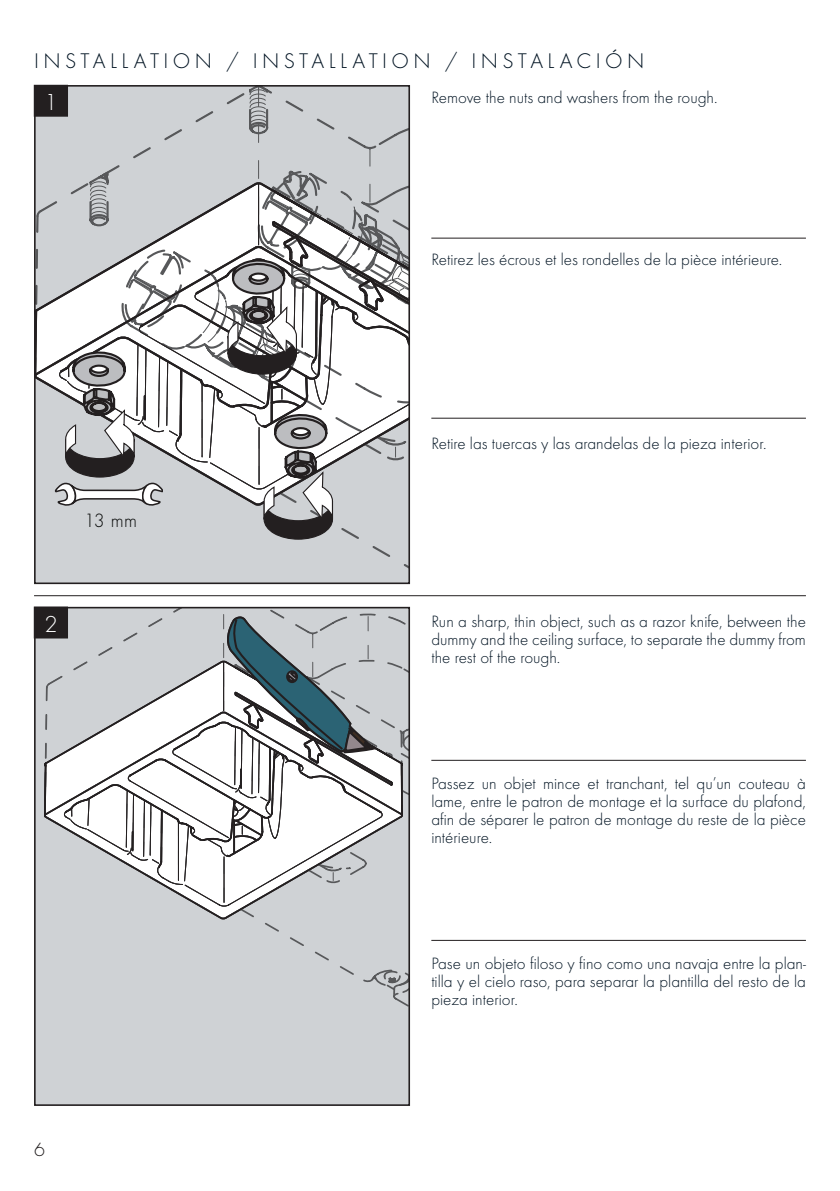
<style>
.page{position:relative;width:840px;height:1191px;background:#fff}
.page>*{position:absolute;margin:0;border:0;box-sizing:border-box;transform-origin:0 0}
.t1{font:300 24px "Futura TOT";color:#fff}
.t2{font:300 22px "Futura TOT";letter-spacing:.2em;color:#001322}
.t3{font:300 20px "Futura TOT";color:#090b0a}
.t4{font:300 20px "Futura TOT";color:#231f20}
.t5{font:300 17px/18px "Futura TOT";color:#001322;text-align:justify}
</style>
<div class="page">
<hr style="left:34px;top:595px;width:771px;height:1px;background:#231f20">
<hr style="left:431px;top:418px;width:374px;height:1px;background:#231f20">
<hr style="left:431px;top:238px;width:374px;height:1px;background:#231f20">
<hr style="left:431px;top:760px;width:374px;height:1px;background:#231f20">
<hr style="left:431px;top:940px;width:374px;height:1px;background:#231f20">
<div style="left:37px;top:88px;width:370px;height:493px;background:#cfd2d5"></div>
<svg style="left:247px;top:88px;width:23px;height:47px"></svg>
<svg style="left:37px;top:181px;width:18px;height:326px"></svg>
<div style="left:34px;top:85px;width:376px;height:499px;border:2px solid #231f20"></div>
<div style="left:44px;top:1068px;width:363px;height:35px;background:#cfd2d5"></div>
<div style="left:44px;top:610px;width:363px;height:458px;background:#cfd2d5"></div>
<svg style="left:44px;top:659px;width:360px;height:261px"></svg>
<div style="left:34px;top:607px;width:376px;height:499px;border:2px solid #231f20"></div>
<svg style="left:55px;top:169px;width:354px;height:371px"></svg>
<div style="left:34px;top:85px;width:33px;height:31px;background:#231f20"></div>
<div style="left:34px;top:85px;width:34px;height:31px;border:1px solid #231f20"></div>
<svg style="left:227px;top:616px;width:148px;height:137px"></svg>
<div style="left:34px;top:607px;width:33px;height:31px;background:#231f20"></div>
<div style="left:34px;top:607px;width:34px;height:31px;border:1px solid #231f20"></div>
<p class="t2" style="left:34px;top:49px;width:611px">INSTALLATION / INSTALLATION / INSTALACIÓN</p>
<p class="t5" style="left:431px;top:89px;width:287px">Remove the nuts and washers from the rough.</p>
<h1 class="t1" style="left:44px;top:89px;width:15px">1</h1>
<p class="t5" style="left:431px;top:250px;width:352px">Retirez les écrous et les rondelles de la pièce intérieure.</p>
<p class="t3" style="left:84px;top:510px;width:55px">13 mm</p>
<h1 class="t1" style="left:44px;top:611px;width:15px">2</h1>
<p class="t4" style="left:34px;top:1139px;width:12px">6</p>
<p class="t5" style="left:431px;top:435px;width:337px">Retire las tuercas y las arandelas de la pieza interior.</p>
<p class="t5" style="left:431px;top:613px;width:376px">Run a sharp, thin object, such as a razor knife, between the dummy and the ceiling surface, to separate the dummy from the rest of the rough.</p>
<p class="t5" style="left:431px;top:775px;width:376px">Passez un objet mince et tranchant, tel qu’un couteau à lame, entre le patron de montage et la surface du plafond, afin de séparer le patron de montage du reste de la pièce intérieure.</p>
<p class="t5" style="left:431px;top:954px;width:376px">Pase un objeto filoso y fino como una navaja entre la plan&shy;tilla y el cielo raso, para separar la plantilla del resto de la pieza interior.</p>
</div>
